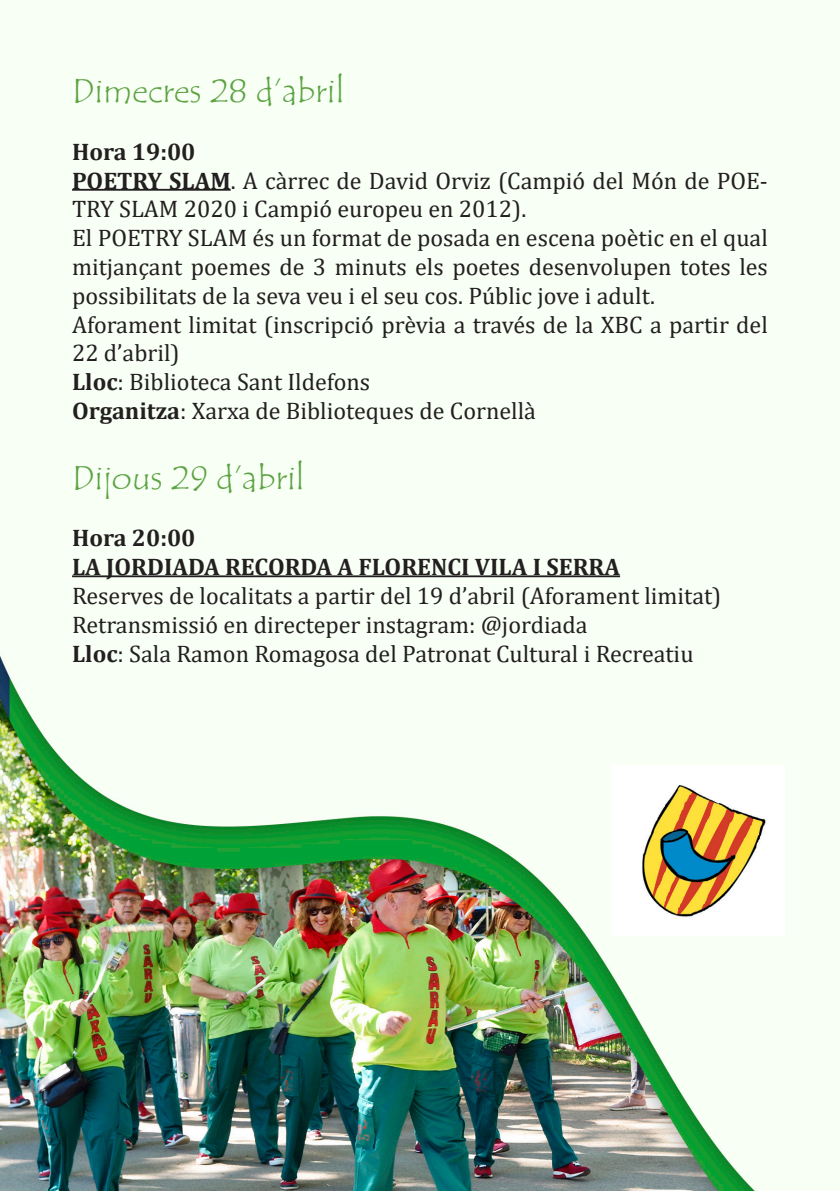
<style>
.page{position:relative;width:840px;height:1191px;background:#fff}
.page>*{position:absolute;margin:0;border:0;box-sizing:border-box;transform-origin:0 0}
.t1{font:34px "Tempus Sans ITC";color:#5da343}
.t2{font:24px/28.8px "Cambria";color:#231f20}
.t3{font:700 24px "Cambria";color:#231f20}
.s1{font-weight:700}
</style>
<div class="page">
<img style="left:0;top:188px;width:757px;height:1003px">
<hr style="left:72px;top:189px;width:158px;height:2px;background:#231f20">
<hr style="left:72px;top:575px;width:547px;height:2px;background:#231f20">
<img style="left:610px;top:765px;width:156px;height:170px">
<p class="t1" style="left:72px;top:69px;width:274px">Dimecres 28 d’abril</p>
<p class="t3" style="left:72px;top:135px;width:125px">Hora 19:00</p>
<p class="t2" style="left:72px;top:166px;width:697px"><span class="s1">POETRY SLAM</span>. A càrrec de David Orviz (Campió del Món de POE-<br>TRY SLAM 2020 i Campió europeu en 2012).</p>
<p class="t2" style="left:72px;top:223px;width:697px;text-align:justify">El POETRY SLAM és un format de posada en escena poètic en el qual mitjançant poemes de 3 minuts els poetes desenvolupen totes les possibilitats de la seva veu i el seu cos. Públic jove i adult.</p>
<p class="t2" style="left:72px;top:310px;width:697px">Aforament limitat (inscripció prèvia a través de la XBC a partir del<br>22 d’abril)</p>
<p class="t2" style="left:72px;top:367px;width:299px"><span class="s1">Lloc</span>: Biblioteca Sant Ildefons</p>
<p class="t2" style="left:72px;top:396px;width:465px"><span class="s1">Organitza</span>: Xarxa de Biblioteques de Cornellà</p>
<p class="t1" style="left:72px;top:456px;width:234px">Dijous 29 d’abril</p>
<p class="t3" style="left:72px;top:521px;width:125px">Hora 20:00</p>
<p class="t3" style="left:72px;top:550px;width:549px">LA JORDIADA RECORDA A FLORENCI VILA I SERRA</p>
<p class="t2" style="left:72px;top:581px;width:650px">Reserves de localitats a partir del 19 d’abril (Aforament limitat)</p>
<p class="t2" style="left:72px;top:610px;width:516px">Retransmissió en directeper instagram: @jordiada</p>
<p class="t2" style="left:72px;top:639px;width:622px"><span class="s1">Lloc</span>: Sala Ramon Romagosa del Patronat Cultural i Recreatiu</p>
</div>
